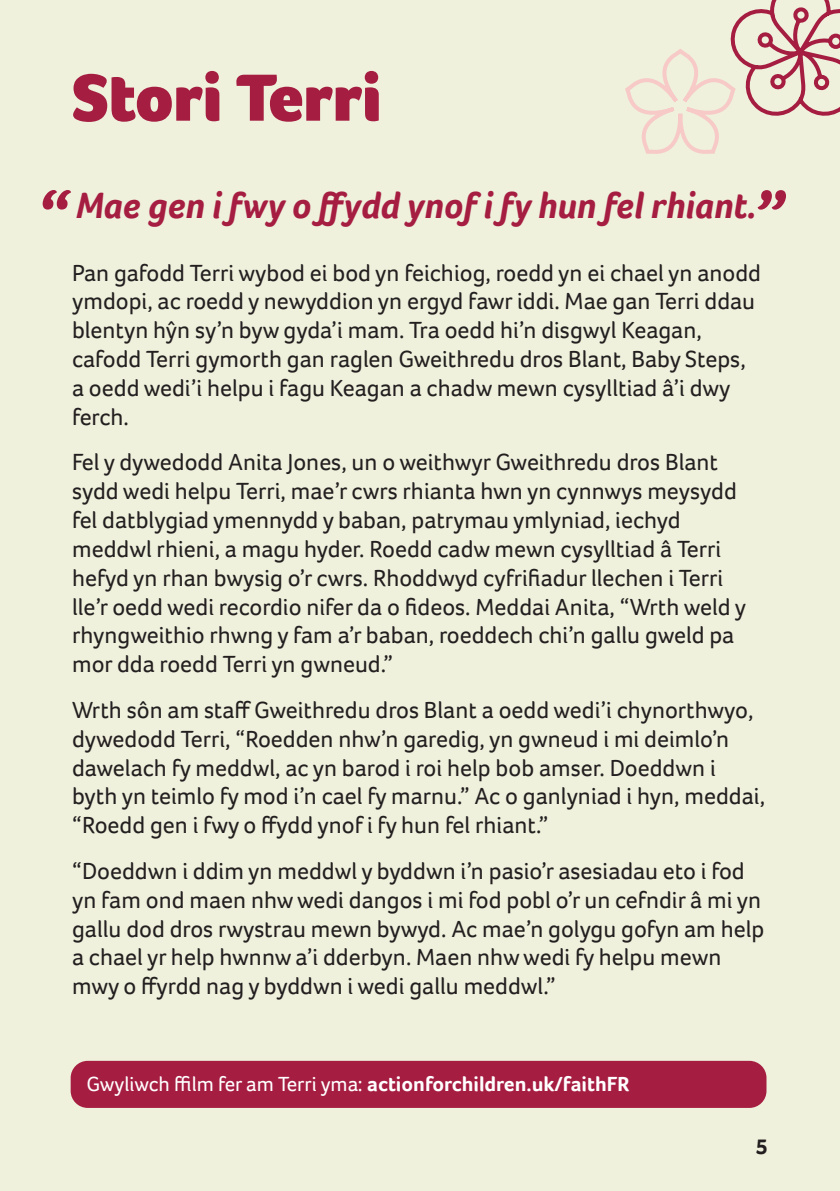
<style>
.page{position:relative;width:840px;height:1191px;background:#fff}
.page>*{position:absolute;margin:0;border:0;box-sizing:border-box;transform-origin:0 0}
.t1{font:italic 700 72.6px "Foco";color:#a61d42}
.t2{font:900 68.6px "Foco";color:#a61d42}
.t3{font:italic 700 37.8px "Foco";color:#a61d42}
.t4{font:24px/28.8px "Foco";color:#231f20}
.t5{font:700 22px "Foco";color:#231f20}
.t6{font:700 21px "Foco";color:#fff}
.s1{font-weight:400}
</style>
<div class="page">
<div style="left:0;top:0;width:839px;height:1191px;background:#eff1dc"></div>
<svg style="left:625px;top:0;width:214px;height:154px"></svg>
<div style="left:71px;top:1060px;width:695px;height:48px;background:#a61d42;border-radius:17px"></div>
<p class="t2" style="left:72px;top:52px;width:311px">Stori Terri</p>
<p class="t1" style="left:36px;top:169px;width:33px">“</p>
<p class="t1" style="left:752px;top:169px;width:33px">”</p>
<p class="t3" style="left:76px;top:180px;width:681px">Mae gen i fwy o ffydd ynof i fy hun fel rhiant.</p>
<p class="t4" style="left:72px;top:258px;width:690px">Pan gafodd Terri wybod ei bod yn feichiog, roedd yn ei chael yn anodd ymdopi, ac roedd y newyddion yn ergyd fawr iddi. Mae gan Terri ddau blentyn hŷn sy’n byw gyda’i mam. Tra oedd hi’n disgwyl Keagan, cafodd Terri gymorth gan raglen Gweithredu dros Blant, Baby Steps, a oedd wedi’i helpu i fagu Keagan a chadw mewn cysylltiad â’i dwy ferch.</p>
<p class="t4" style="left:72px;top:448px;width:675px">Fel y dywedodd Anita Jones, un o weithwyr Gweithredu dros Blant sydd wedi helpu Terri, mae’r cwrs rhianta hwn yn cynnwys meysydd fel datblygiad ymennydd y baban, patrymau ymlyniad, iechyd meddwl rhieni, a magu hyder. Roedd cadw mewn cysylltiad â Terri hefyd yn rhan bwysig o’r cwrs. Rhoddwyd cyfrifiadur llechen i Terri lle’r oedd wedi recordio nifer da o fideos. Meddai Anita, “Wrth weld y rhyngweithio rhwng y fam a’r baban, roeddech chi’n gallu gweld pa mor dda roedd Terri yn gwneud.”</p>
<p class="t4" style="left:72px;top:695px;width:694px">Wrth sôn am staff Gweithredu dros Blant a oedd wedi’i chynorthwyo, dywedodd Terri, “Roedden nhw’n garedig, yn gwneud i mi deimlo’n dawelach fy meddwl, ac yn barod i roi help bob amser. Doeddwn i byth yn teimlo fy mod i’n cael fy marnu.” Ac o ganlyniad i hyn, meddai, “Roedd gen i fwy o ffydd ynof i fy hun fel rhiant.”</p>
<p class="t4" style="left:72px;top:856px;width:693px">“Doeddwn i ddim yn meddwl y byddwn i’n pasio’r asesiadau eto i fod yn fam ond maen nhw wedi dangos i mi fod pobl o’r un cefndir â mi yn gallu dod dros rwystrau mewn bywyd. Ac mae’n golygu gofyn am help a chael yr help hwnnw a’i dderbyn. Maen nhw wedi fy helpu mewn mwy o ffyrdd nag y byddwn i wedi gallu meddwl.”</p>
<p class="t6" style="left:86px;top:1069px;width:544px"><span class="s1">Gwyliwch ffilm fer am Terri yma:</span> actionforchildren.uk/faithFR</p>
<p class="t5" style="left:755px;top:1131px;width:14px">5</p>
</div>
